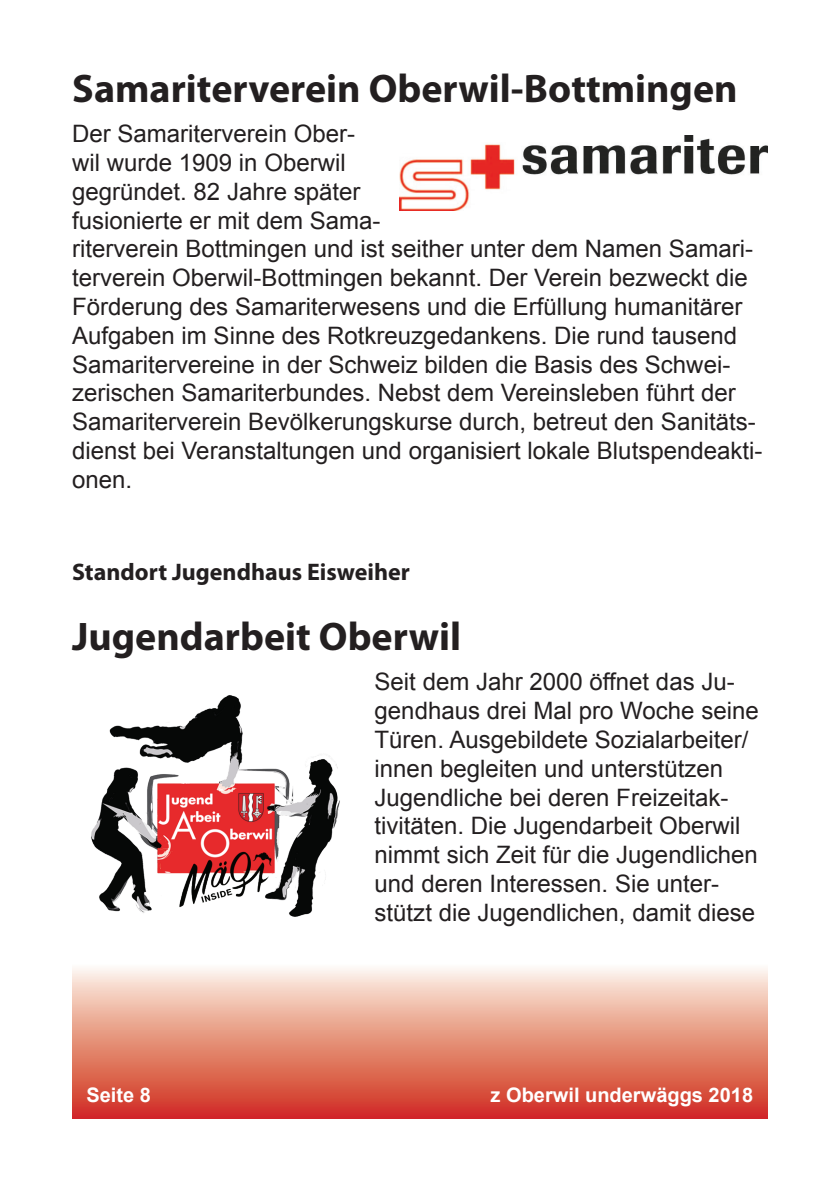
<style>
.page{position:relative;width:840px;height:1191px;background:#fff}
.page>*{position:absolute;margin:0;border:0;box-sizing:border-box;transform-origin:0 0}
.t1{font:700 40px "Myriad Pro";color:#231f20}
.t2{font:24px/28.8px "Arial";color:#231f20}
.t3{font:700 24px "Myriad Pro";color:#231f20}
.t4{font:700 20px "Arial";color:#fff}
</style>
<div class="page">
<svg style="left:72px;top:968px;width:695px;height:151px;background:#e58e7c"></svg>
<img style="left:399px;top:136px;width:368px;height:74px">
<img style="left:91px;top:695px;width:249px;height:222px">
<h1 class="t1" style="left:72px;top:66px;width:666px">Samariterverein Oberwil-Bottmingen</h1>
<p class="t2" style="left:72px;top:120px;width:691px">Der Samariterverein Ober-<br>wil wurde 1909 in Oberwil<br>gegründet. 82 Jahre später<br>fusionierte er mit dem Sama-<br>riterverein Bottmingen und ist seither unter dem Namen Samari&shy;terverein Oberwil-Bottmingen bekannt. Der Verein bezweckt die Förderung des Samariterwesens und die Erfüllung humanitärer Aufgaben im Sinne des Rotkreuzgedankens. Die rund tausend Samaritervereine in der Schweiz bilden die Basis des Schwei&shy;zerischen Samariterbundes. Nebst dem Vereinsleben führt der Samariterverein Bevölkerungskurse durch, betreut den Sanitäts&shy;dienst bei Veranstaltungen und organisiert lokale Blutspendeakti&shy;onen.</p>
<p class="t3" style="left:72px;top:558px;width:339px">Standort Jugendhaus Eisweiher</p>
<h1 class="t1" style="left:72px;top:614px;width:390px">Jugendarbeit Oberwil</h1>
<p class="t2" style="left:374px;top:668px;width:385px">Seit dem Jahr 2000 öffnet das Ju&shy;gendhaus drei Mal pro Woche seine Türen. Ausgebildete Sozialarbeiter/ innen begleiten und unterstützen Jugendliche bei deren Freizeitak&shy;tivitäten. Die Jugendarbeit Oberwil nimmt sich Zeit für die Jugendlichen und deren Interessen. Sie unter&shy;stützt die Jugendlichen, damit diese</p>
<p class="t4" style="left:86px;top:1081px;width:66px">Seite 8</p>
<p class="t4" style="left:490px;top:1081px;width:264px">z Oberwil underwäggs 2018</p>
</div>
